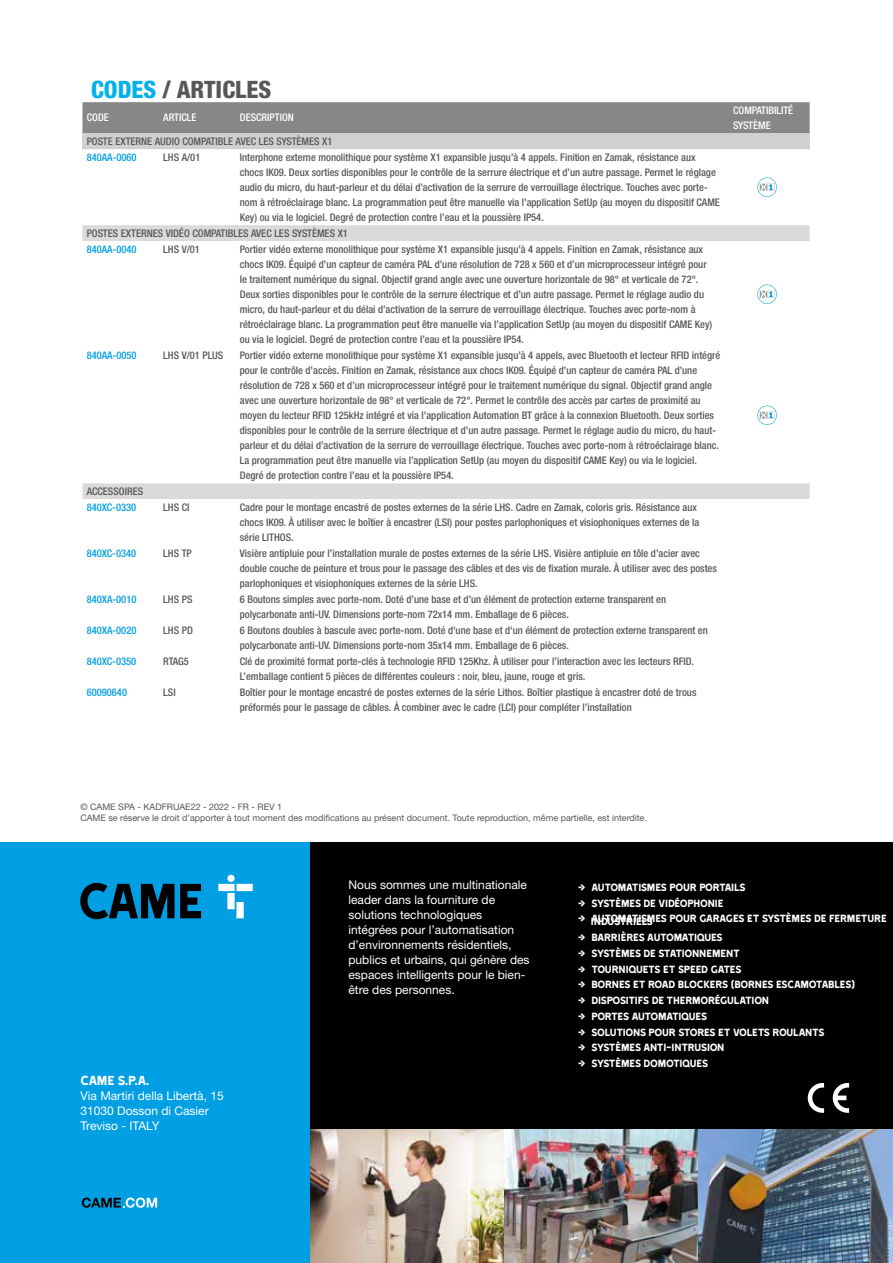
<style>
.page{position:relative;width:893px;height:1263px;background:#fff}
.page>*{position:absolute;margin:0;border:0;box-sizing:border-box;transform-origin:0 0}
.t1{font:800 condensed 24px "Helvetica Neue LTW1 G";color:#575756}
.t2{font:15px "Came Type";color:#fff}
.t3{font:12px "Came Type";letter-spacing:-.025em;color:#fff}
.t4{font:12px/15px "Helvetica Neue LT Pro";color:#fff}
.t5{font:12px/15px "Helvetica Neue LTW1 G";color:#fff}
.t6{font:500 condensed 10.5px/15px "Helvetica Neue LTW1 G";color:#575756}
.t7{font:500 condensed 10.5px "Helvetica Neue LTW1 G";color:#009fe3}
.t8{font:500 condensed 10.5px/15px "Helvetica Neue LTW1 G";color:#fff}
.t9{font:9px/10.5px "Helvetica Neue LTW1 G";color:#575756}
.s1{color:#00b1eb}
</style>
<div class="page">
<div style="left:82px;top:102px;width:728px;height:31px;background:#878787"></div>
<div style="left:82px;top:133px;width:728px;height:16px;background:#d0d0d0"></div>
<div style="left:82px;top:225px;width:728px;height:274px;background:#dadada"></div>
<svg style="left:82px;top:241px;width:728px;height:242px"></svg>
<svg style="left:757px;top:177px;width:20px;height:20px"></svg>
<svg style="left:757px;top:284px;width:20px;height:20px"></svg>
<svg style="left:757px;top:405px;width:20px;height:20px"></svg>
<div style="left:0;top:842px;width:310px;height:421px;background:#009fe3"></div>
<div style="left:310px;top:842px;width:583px;height:288px;background:#000"></div>
<img style="left:310px;top:1130px;width:583px;height:133px">
<svg style="left:808px;top:1083px;width:16px;height:30px"></svg>
<svg style="left:833px;top:1083px;width:16px;height:30px"></svg>
<svg style="left:80px;top:883px;width:121px;height:36px"></svg>
<svg style="left:218px;top:875px;width:35px;height:43px"></svg>
<svg style="left:82px;top:1197px;width:75px;height:11px"></svg>
<h1 class="t1" style="left:91px;top:75px;width:182px"><span class="s1">CODES</span> / ARTICLES</h1>
<p class="t8" style="left:87px;top:110px;width:24px">CODE</p>
<p class="t8" style="left:163px;top:110px;width:35px">ARTICLE</p>
<p class="t8" style="left:240px;top:110px;width:56px">DESCRIPTION</p>
<p class="t8" style="left:733px;top:103px;width:62px">COMPATIBILITÉ<br>SYSTÈME</p>
<p class="t6" style="left:87px;top:134px;width:247px">POSTE EXTERNE AUDIO COMPATIBLE AVEC LES SYSTÈMES X1</p>
<p class="t7" style="left:87px;top:151px;width:51px">840AA-0060</p>
<p class="t6" style="left:163px;top:150px;width:39px">LHS A/01</p>
<p class="t6" style="left:240px;top:150px;width:457px">Interphone externe monolithique pour système X1 expansible jusqu’à 4 appels. Finition en Zamak, résistance aux</p>
<p class="t6" style="left:240px;top:165px;width:478px">chocs IK09. Deux sorties disponibles pour le contrôle de la serrure électrique et d’un autre passage. Permet le réglage</p>
<p class="t6" style="left:240px;top:180px;width:469px">audio du micro, du haut-parleur et du délai d’activation de la serrure de verrouillage électrique. Touches avec porte-</p>
<p class="t6" style="left:240px;top:195px;width:482px">nom à rétroéclairage blanc. La programmation peut être manuelle via l’application SetUp (au moyen du dispositif CAME</p>
<p class="t6" style="left:240px;top:210px;width:306px">Key) ou via le logiciel. Degré de protection contre l’eau et la poussière IP54.</p>
<p class="t6" style="left:87px;top:226px;width:263px">POSTES EXTERNES VIDÉO COMPATIBLES AVEC LES SYSTÈMES X1</p>
<p class="t7" style="left:87px;top:243px;width:51px">840AA-0040</p>
<p class="t6" style="left:163px;top:242px;width:38px">LHS V/01</p>
<p class="t6" style="left:240px;top:242px;width:474px">Portier vidéo externe monolithique pour système X1 expansible jusqu’à 4 appels. Finition en Zamak, résistance aux chocs IK09. Équipé d’un capteur de caméra PAL d’une résolution de 728 x 560 et d’un microprocesseur intégré pour le traitement numérique du signal. Objectif grand angle avec une ouverture horizontale de 98° et verticale de 72°.<br>Deux sorties disponibles pour le contrôle de la serrure électrique et d’un autre passage. Permet le réglage audio du micro, du haut-parleur et du délai d’activation de la serrure de verrouillage électrique. Touches avec porte-nom à rétroéclairage blanc. La programmation peut être manuelle via l’application SetUp (au moyen du dispositif CAME Key) ou via le logiciel. Degré de protection contre l’eau et la poussière IP54.</p>
<p class="t7" style="left:87px;top:349px;width:51px">840AA-0050</p>
<p class="t6" style="left:163px;top:348px;width:61px">LHS V/01 PLUS</p>
<p class="t6" style="left:240px;top:348px;width:482px">Portier vidéo externe monolithique pour système X1 expansible jusqu’à 4 appels, avec Bluetooth et lecteur RFID intégré pour le contrôle d’accès. Finition en Zamak, résistance aux chocs IK09. Équipé d’un capteur de caméra PAL d’une résolution de 728 x 560 et d’un microprocesseur intégré pour le traitement numérique du signal. Objectif grand angle avec une ouverture horizontale de 98° et verticale de 72°. Permet le contrôle des accès par cartes de proximité au moyen du lecteur RFID 125kHz intégré et via l’application Automation BT grâce à la connexion Bluetooth. Deux sorties disponibles pour le contrôle de la serrure électrique et d’un autre passage. Permet le réglage audio du micro, du haut&shy;parleur et du délai d’activation de la serrure de verrouillage électrique. Touches avec porte-nom à rétroéclairage blanc.<br>La programmation peut être manuelle via l’application SetUp (au moyen du dispositif CAME Key) ou via le logiciel.<br>Degré de protection contre l’eau et la poussière IP54.</p>
<p class="t6" style="left:87px;top:484px;width:58px">ACCESSOIRES</p>
<p class="t7" style="left:87px;top:501px;width:51px">840XC-0330</p>
<p class="t6" style="left:163px;top:500px;width:28px">LHS CI</p>
<p class="t6" style="left:240px;top:500px;width:461px">Cadre pour le montage encastré de postes externes de la série LHS. Cadre en Zamak, coloris gris. Résistance aux chocs IK09. À utiliser avec le boîtier à encastrer (LSI) pour postes parlophoniques et visiophoniques externes de la série LITHOS.</p>
<p class="t7" style="left:87px;top:547px;width:51px">840XC-0340</p>
<p class="t6" style="left:163px;top:546px;width:30px">LHS TP</p>
<p class="t6" style="left:240px;top:546px;width:479px">Visière antipluie pour l’installation murale de postes externes de la série LHS. Visière antipluie en tôle d’acier avec double couche de peinture et trous pour le passage des câbles et des vis de fixation murale. À utiliser avec des postes parlophoniques et visiophoniques externes de la série LHS.</p>
<p class="t7" style="left:87px;top:593px;width:51px">840XA-0010</p>
<p class="t6" style="left:163px;top:592px;width:31px">LHS PS</p>
<p class="t6" style="left:240px;top:592px;width:428px">6 Boutons simples avec porte-nom. Doté d’une base et d’un élément de protection externe transparent en polycarbonate anti-UV. Dimensions porte-nom 72x14 mm. Emballage de 6 pièces.</p>
<p class="t7" style="left:87px;top:624px;width:51px">840XA-0020</p>
<p class="t6" style="left:163px;top:623px;width:31px">LHS PD</p>
<p class="t6" style="left:240px;top:623px;width:469px">6 Boutons doubles à bascule avec porte-nom. Doté d'une base et d'un élément de protection externe transparent en polycarbonate anti-UV. Dimensions porte-nom 35x14 mm. Emballage de 6 pièces.</p>
<p class="t7" style="left:87px;top:655px;width:51px">840XC-0350</p>
<p class="t6" style="left:163px;top:654px;width:27px">RTAG5</p>
<p class="t6" style="left:240px;top:654px;width:456px">Clé de proximité format porte-clés à technologie RFID 125Khz. À utiliser pour l’interaction avec les lecteurs RFID.<br>L’emballage contient 5 pièces de différentes couleurs : noir, bleu, jaune, rouge et gris.</p>
<p class="t7" style="left:87px;top:686px;width:42px">60090640</p>
<p class="t6" style="left:163px;top:685px;width:14px">LSI</p>
<p class="t6" style="left:240px;top:685px;width:458px">Boîtier pour le montage encastré de postes externes de la série Lithos. Boîtier plastique à encastrer doté de trous préformés pour le passage de câbles. À combiner avec le cadre (LCI) pour compléter l’installation</p>
<p class="t9" style="left:80px;top:801px;width:568px">© CAME SPA - KADFRUAE22 - 2022 - FR - REV 1<br>CAME se réserve le droit d’apporter à tout moment des modifications au présent document. Toute reproduction, même partielle, est interdite.</p>
<h2 class="t2" style="left:81px;top:1072px;width:71px">CAME S.p.A.</h2>
<p class="t5" style="left:81px;top:1088px;width:145px">Via Martiri della Libertà, 15<br>31030 Dosson di Casier<br>Treviso - ITALY</p>
<p class="t4" style="left:348px;top:877px;width:183px">Nous sommes une multinationale leader dans la fourniture de solutions technologiques intégrées pour l’automatisation d’environnements résidentiels, publics et urbains, qui génère des espaces intelligents pour le bien&shy;être des personnes.</p>
<p class="t3" style="left:578px;top:881px;width:169px">→ AUTOMATISMES POUR PORTAILS</p>
<p class="t3" style="left:578px;top:896px;width:147px">→ SYSTÈMES DE VIDÉOPHONIE</p>
<p class="t3" style="left:578px;top:912px;width:310px">→ AUTOMATISMES POUR GARAGES ET SYSTÈMES DE FERMETURE</p>
<p class="t3" style="left:591px;top:915px;width:64px">INDUSTRIELS</p>
<p class="t3" style="left:578px;top:931px;width:146px">→ BARRIÈRES AUTOMATIQUES</p>
<p class="t3" style="left:578px;top:947px;width:163px">→ SYSTÈMES DE STATIONNEMENT</p>
<p class="t3" style="left:578px;top:963px;width:165px">→ TOURNIQUETS ET SPEED GATES</p>
<p class="t3" style="left:578px;top:978px;width:278px">→ BORNES ET ROAD BLOCKERS (BORNES ESCAMOTABLES)</p>
<p class="t3" style="left:578px;top:994px;width:192px">→ DISPOSITIFS DE THERMORÉGULATION</p>
<p class="t3" style="left:578px;top:1010px;width:131px">→ PORTES AUTOMATIQUES</p>
<p class="t3" style="left:578px;top:1026px;width:248px">→ SOLUTIONS POUR STORES ET VOLETS ROULANTS</p>
<p class="t3" style="left:578px;top:1041px;width:148px">→ SYSTÈMES ANTI-INTRUSION</p>
<p class="t3" style="left:578px;top:1057px;width:132px">→ SYSTÈMES DOMOTIQUES</p>
</div>
